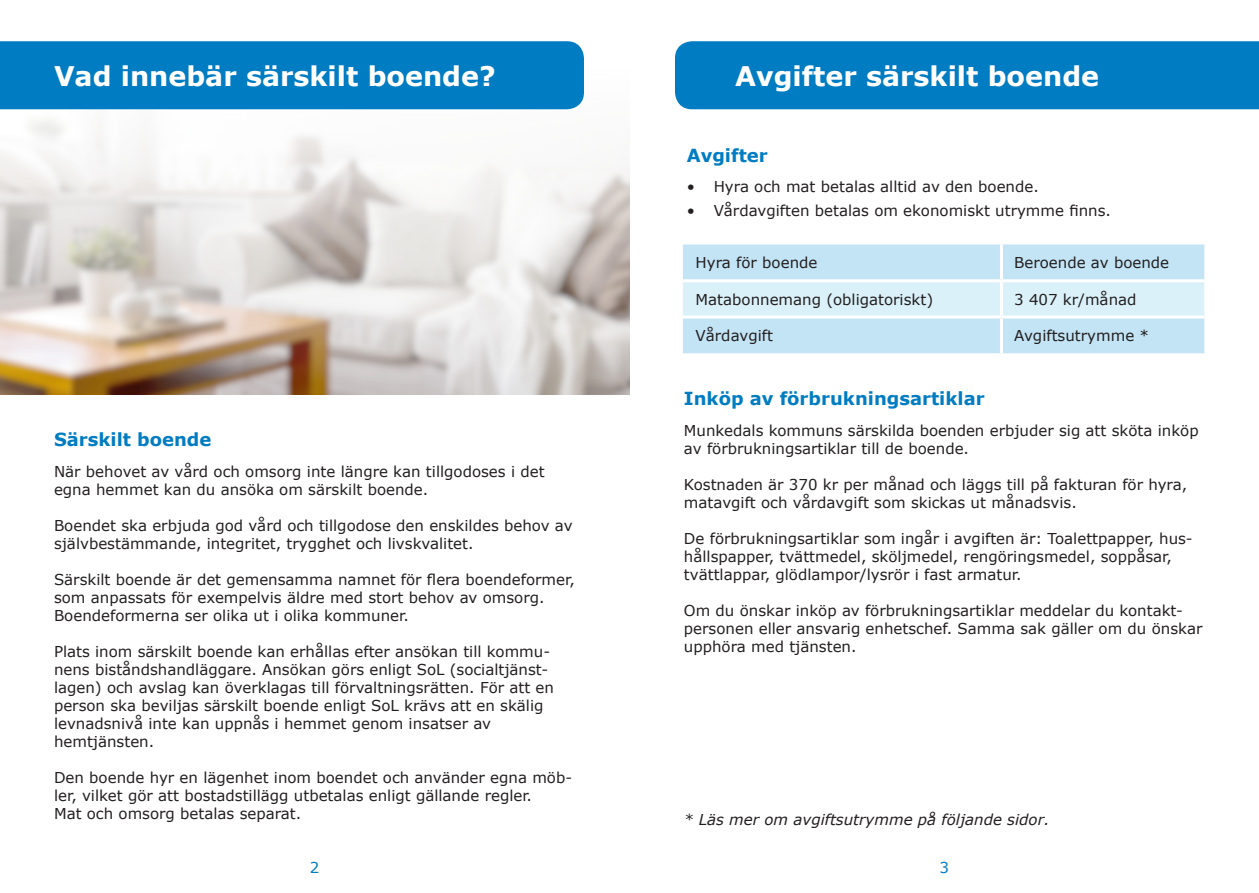
<style>
.page{position:relative;width:1259px;height:893px;background:#fff}
.page>*{position:absolute;margin:0;border:0;box-sizing:border-box;transform-origin:0 0}
.Rubrik_blå_-_14_pkt{font:700 27px "Verdana";color:#fff}
.Rubrik_blå_-_14_pkt-2{font:700 18px "Verdana";color:#007cc2}
.Verdana_brödtext{font:15px/18px "Verdana";color:#231f20}
.Rubrik_blå_-_14_pkt-3{font:15px "Verdana";color:#231f20}
.Verdana_brödtext-2{font:italic 15px "Verdana";color:#231f20}
.t1{font:15px "Verdana";color:#007cc2}
</style>
<div class="page">
<svg style="left:0;top:109px;width:629px;height:286px"></svg>
<div style="left:0;top:41px;width:584px;height:68px;background:#007cc2"></div>
<div style="left:675px;top:41px;width:584px;height:68px;background:#007cc2"></div>
<div style="left:683px;top:244px;width:521px;height:109px;background:#c2e4f5"></div>
<div style="left:683px;top:282px;width:521px;height:34px;background:#daf1f9"></div>
<hr style="left:1000px;top:244px;width:3px;height:35px;background:#fff">
<hr style="left:683px;top:279px;width:318px;height:3px;background:#fff">
<hr style="left:1001px;top:279px;width:203px;height:3px;background:#fff">
<hr style="left:1000px;top:282px;width:3px;height:34px;background:#fff">
<hr style="left:683px;top:316px;width:318px;height:3px;background:#fff">
<hr style="left:1001px;top:316px;width:203px;height:3px;background:#fff">
<hr style="left:1000px;top:319px;width:3px;height:34px;background:#fff">
<p class="Rubrik_blå_-_14_pkt" style="left:54px;top:57px;width:443px">Vad innebär särskilt boende?</p>
<p class="Rubrik_blå_-_14_pkt-2" style="left:54px;top:427px;width:159px">Särskilt boende</p>
<p class="Verdana_brödtext" style="left:54px;top:463px;width:492px">När behovet av vård och omsorg inte längre kan tillgodoses i det egna hemmet kan du ansöka om särskilt boende.</p>
<p class="Verdana_brödtext" style="left:54px;top:517px;width:520px">Boendet ska erbjuda god vård och tillgodose den enskildes behov av självbestämmande, integritet, trygghet och livskvalitet.</p>
<p class="Verdana_brödtext" style="left:54px;top:571px;width:522px">Särskilt boende är det gemensamma namnet för flera boendeformer, som anpassats för exempelvis äldre med stort behov av omsorg.<br>Boendeformerna ser olika ut i olika kommuner.</p>
<p class="Verdana_brödtext" style="left:54px;top:643px;width:501px">Plats inom särskilt boende kan erhållas efter ansökan till kommu&shy;nens biståndshandläggare. Ansökan görs enligt SoL (socialtjänst&shy;lagen) och avslag kan överklagas till förvaltningsrätten. För att en person ska beviljas särskilt boende enligt SoL krävs att en skälig levnadsnivå inte kan uppnås i hemmet genom insatser av</p>
<p class="Verdana_brödtext" style="left:54px;top:733px;width:102px">hemtjänsten.</p>
<p class="Verdana_brödtext" style="left:54px;top:769px;width:519px">Den boende hyr en lägenhet inom boendet och använder egna möb&shy;ler, vilket gör att bostadstillägg utbetalas enligt gällande regler.</p>
<p class="Verdana_brödtext" style="left:54px;top:805px;width:249px">Mat och omsorg betalas separat.</p>
<p class="Rubrik_blå_-_14_pkt" style="left:735px;top:57px;width:365px">Avgifter särskilt boende</p>
<p class="Rubrik_blå_-_14_pkt-2" style="left:686px;top:142px;width:83px">Avgifter</p>
<p class="Verdana_brödtext" style="left:686px;top:178px;width:354px">• Hyra och mat betalas alltid av den boende.</p>
<p class="Verdana_brödtext" style="left:686px;top:202px;width:426px">• Vårdavgiften betalas om ekonomiskt utrymme finns.</p>
<p class="Rubrik_blå_-_14_pkt-3" style="left:695px;top:253px;width:123px">Hyra för boende</p>
<p class="Rubrik_blå_-_14_pkt-3" style="left:1014px;top:253px;width:156px">Beroende av boende</p>
<p class="Rubrik_blå_-_14_pkt-3" style="left:695px;top:289px;width:239px">Matabonnemang (obligatoriskt)</p>
<p class="Rubrik_blå_-_14_pkt-3" style="left:1014px;top:289px;width:124px">3 407 kr/månad</p>
<p class="Rubrik_blå_-_14_pkt-3" style="left:695px;top:325px;width:79px">Vårdavgift</p>
<p class="Rubrik_blå_-_14_pkt-3" style="left:1014px;top:325px;width:136px">Avgiftsutrymme *</p>
<p class="Rubrik_blå_-_14_pkt-2" style="left:684px;top:386px;width:302px">Inköp av förbrukningsartiklar</p>
<p class="Verdana_brödtext" style="left:684px;top:421px;width:516px">Munkedals kommuns särskilda boenden erbjuder sig att sköta inköp av förbrukningsartiklar till de boende.</p>
<p class="Verdana_brödtext" style="left:684px;top:475px;width:505px">Kostnaden är 370 kr per månad och läggs till på fakturan för hyra, matavgift och vårdavgift som skickas ut månadsvis.</p>
<p class="Verdana_brödtext" style="left:684px;top:529px;width:510px">De förbrukningsartiklar som ingår i avgiften är: Toalettpapper, hus&shy;hållspapper, tvättmedel, sköljmedel, rengöringsmedel, soppåsar, tvättlappar, glödlampor/lysrör i fast armatur.</p>
<p class="Verdana_brödtext" style="left:684px;top:601px;width:520px">Om du önskar inköp av förbrukningsartiklar meddelar du kontakt&shy;personen eller ansvarig enhetschef. Samma sak gäller om du önskar upphöra med tjänsten.</p>
<p class="Verdana_brödtext-2" style="left:684px;top:809px;width:367px">* Läs mer om avgiftsutrymme på följande sidor.</p>
<p class="t1" style="left:310px;top:857px;width:11px">2</p>
<p class="t1" style="left:939px;top:857px;width:11px">3</p>
</div>
